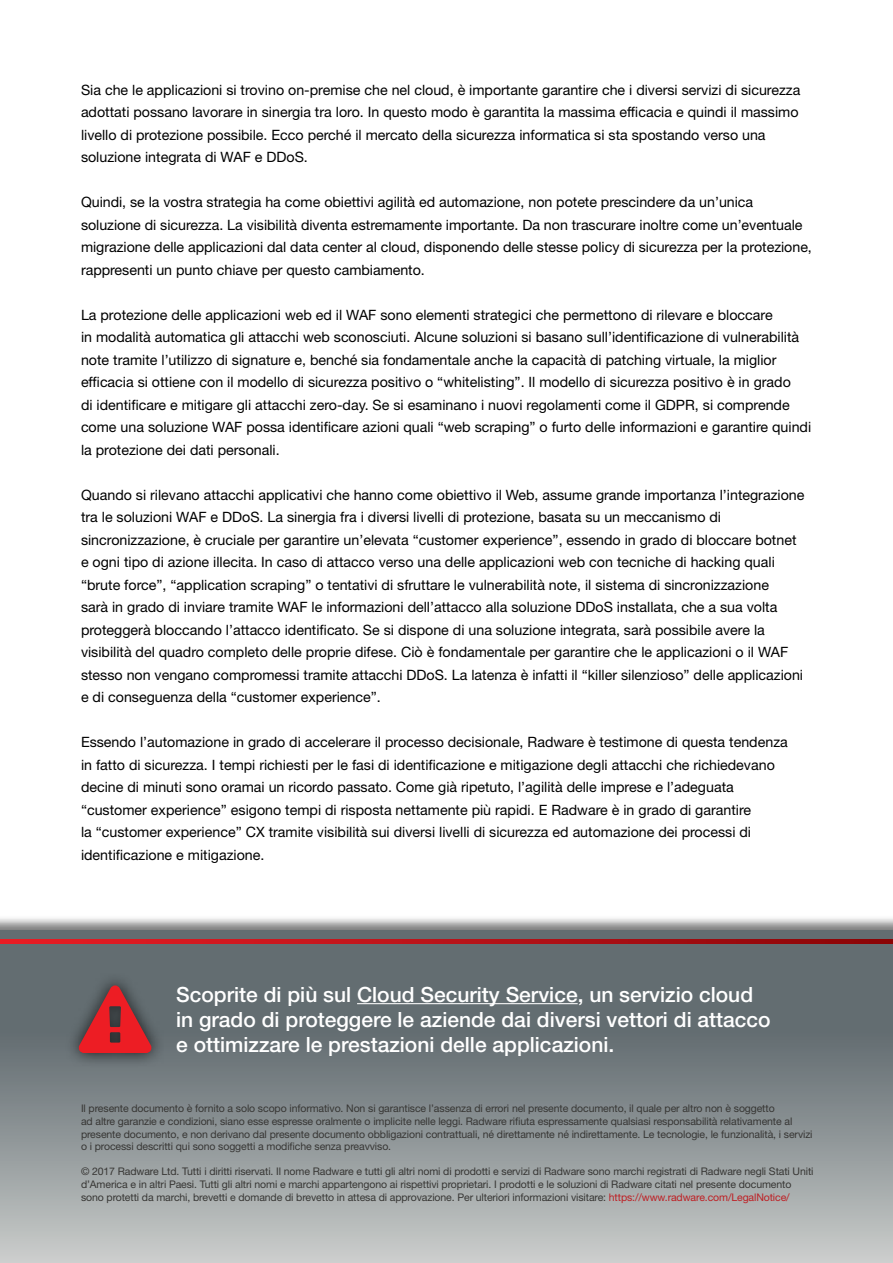
<style>
.page{position:relative;width:893px;height:1263px;background:#fff}
.page>*{position:absolute;margin:0;border:0;box-sizing:border-box;transform-origin:0 0}
.t1{font:500 21px/25.2px "Helvetica Neue LT Std";color:#fff}
.t2{font:14.25px/22.5px "Helvetica Neue LT Std";color:#000}
.t3{font:10.5px/12.6px "Helvetica Neue LT Std";letter-spacing:-.01em;color:#373634}
.s1{color:#be1f24}
</style>
<div class="page">
<div style="left:0;top:915px;width:893px;height:348px;background:#000;opacity:.5"></div>
<svg style="left:0;top:930px;width:893px;height:333px;background:#878d90"></svg>
<svg style="left:0;top:940px;width:893px;height:3px;background:#b91117"></svg>
<hr style="left:357px;top:1003px;width:221px;height:1px;background:#fff">
<div style="left:65px;top:971px;width:101px;height:97px;background:#000;opacity:.75"></div>
<svg style="left:79px;top:985px;width:73px;height:68px;background:#a13b40"></svg>
<p class="t2" style="left:81px;top:78px;width:721px">Sia che le applicazioni si trovino on-premise che nel cloud, è importante garantire che i diversi servizi di sicurezza adottati possano lavorare in sinergia tra loro. In questo modo è garantita la massima efficacia e quindi il massimo livello di protezione possibile. Ecco perché il mercato della sicurezza informatica si sta spostando verso una soluzione integrata di WAF e DDoS.</p>
<p class="t2" style="left:81px;top:191px;width:732px">Quindi, se la vostra strategia ha come obiettivi agilità ed automazione, non potete prescindere da un’unica soluzione di sicurezza. La visibilità diventa estremamente importante. Da non trascurare inoltre come un’eventuale migrazione delle applicazioni dal data center al cloud, disponendo delle stesse policy di sicurezza per la protezione, rappresenti un punto chiave per questo cambiamento.</p>
<p class="t2" style="left:81px;top:303px;width:732px">La protezione delle applicazioni web ed il WAF sono elementi strategici che permettono di rilevare e bloccare<br>in modalità automatica gli attacchi web sconosciuti. Alcune soluzioni si basano sull’identificazione di vulnerabilità note tramite l’utilizzo di signature e, benché sia fondamentale anche la capacità di patching virtuale, la miglior efficacia si ottiene con il modello di sicurezza positivo o “whitelisting”. Il modello di sicurezza positivo è in grado<br>di identificare e mitigare gli attacchi zero-day. Se si esaminano i nuovi regolamenti come il GDPR, si comprende come una soluzione WAF possa identificare azioni quali “web scraping” o furto delle informazioni e garantire quindi la protezione dei dati personali.</p>
<p class="t2" style="left:81px;top:483px;width:725px">Quando si rilevano attacchi applicativi che hanno come obiettivo il Web, assume grande importanza l’integrazione tra le soluzioni WAF e DDoS. La sinergia fra i diversi livelli di protezione, basata su un meccanismo di sincronizzazione, è cruciale per garantire un’elevata “customer experience”, essendo in grado di bloccare botnet e ogni tipo di azione illecita. In caso di attacco verso una delle applicazioni web con tecniche di hacking quali “brute force”, “application scraping” o tentativi di sfruttare le vulnerabilità note, il sistema di sincronizzazione<br>sarà in grado di inviare tramite WAF le informazioni dell’attacco alla soluzione DDoS installata, che a sua volta proteggerà bloccando l’attacco identificato. Se si dispone di una soluzione integrata, sarà possibile avere la visibilità del quadro completo delle proprie difese. Ciò è fondamentale per garantire che le applicazioni o il WAF stesso non vengano compromessi tramite attacchi DDoS. La latenza è infatti il “killer silenzioso” delle applicazioni e di conseguenza della “customer experience”.</p>
<p class="t2" style="left:81px;top:731px;width:708px">Essendo l’automazione in grado di accelerare il processo decisionale, Radware è testimone di questa tendenza in fatto di sicurezza. I tempi richiesti per le fasi di identificazione e mitigazione degli attacchi che richiedevano decine di minuti sono oramai un ricordo passato. Come già ripetuto, l’agilità delle imprese e l’adeguata “customer experience” esigono tempi di risposta nettamente più rapidi. E Radware è in grado di garantire<br>la “customer experience” CX tramite visibilità sui diversi livelli di sicurezza ed automazione dei processi di identificazione e mitigazione.</p>
<h1 class="t1" style="left:176px;top:981px;width:596px">Scoprite di più sul Cloud Security Service, un servizio cloud in grado di proteggere le aziende dai diversi vettori di attacco e ottimizzare le prestazioni delle applicazioni.</h1>
<p class="t3" style="left:81px;top:1102px;width:733px">Il presente documento è fornito a solo scopo informativo. Non si garantisce l’assenza di errori nel presente documento, il quale per altro non è soggetto<br>ad altre garanzie e condizioni, siano esse espresse oralmente o implicite nelle leggi. Radware rifiuta espressamente qualsiasi responsabilità relativamente al presente documento, e non derivano dal presente documento obbligazioni contrattuali, né direttamente né indirettamente. Le tecnologie, le funzionalità, i servizi o i processi descritti qui sono soggetti a modifiche senza preavviso.</p>
<p class="t3" style="left:81px;top:1165px;width:734px">© 2017 Radware Ltd. Tutti i diritti riservati. Il nome Radware e tutti gli altri nomi di prodotti e servizi di Radware sono marchi registrati di Radware negli Stati Uniti d’America e in altri Paesi. Tutti gli altri nomi e marchi appartengono ai rispettivi proprietari. I prodotti e le soluzioni di Radware citati nel presente documento sono protetti da marchi, brevetti e domande di brevetto in attesa di approvazione. Per ulteriori informazioni visitare: <span class="s1">https://www.radware.com/LegalNotice/</span></p>
</div>
